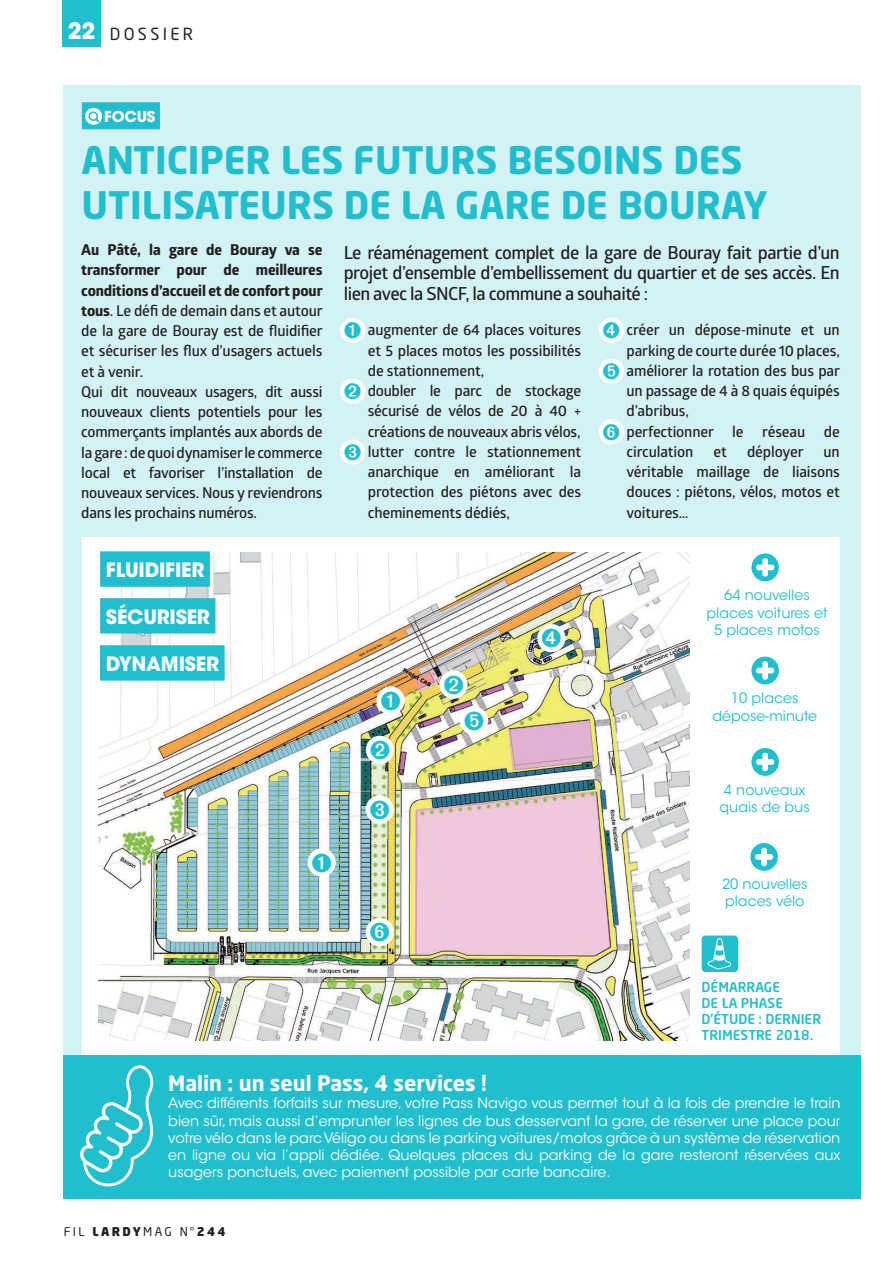
<style>
.page{position:relative;width:893px;height:1263px;background:#fff}
.page>*{position:absolute;margin:0;border:0;box-sizing:border-box;transform-origin:0 0}
.t1{font:700 37.5px/45px "Neo Sans Pro Grk";color:#21bece}
.t2{font:700 21px "Neo Sans Pro Grk";color:#fff}
.t3{font:700 19.65px "ITC Avant Garde Std";letter-spacing:-.01em;color:#fff}
.t4{font:600 18px/20.2px "Glober";letter-spacing:-.03em;color:#231f20;text-align:justify}
.t5{font:16.5px "Neo Sans Pro Grk";letter-spacing:.2em;color:#231f20}
.t6{font:600 15px/20.2px "Glober";letter-spacing:-.01em;color:#231f20}
.t7{font:700 15px/20.2px "Globerx";letter-spacing:-.01em;color:#231f20;text-align:justify}
.t8{font:700 15px "ITC Avant Garde Std";letter-spacing:-.01em;color:#fff}
.t9{font:14.25px/17.2px "ITC Avant Garde Std";color:#fff;text-align:justify}
.t10{font:14.25px/17.2px "ITC Avant Garde Std";color:#21bece;text-align:center}
.t11{font:500 13.5px/16.2px "Neo Sans Pro Grk";color:#21bece}
.t12{font:12px "Neo Sans Pro Grk";letter-spacing:.2em;color:#231f20}
.s1{font-family:"ITC Avant Garde Std";font-weight:700;font-size:22.5px;color:#fff}
.s2{color:#21bece}
.s3{font-family:"Globerx";font-weight:700}
.s4{font-weight:900}
</style>
<div class="page">
<div style="left:64px;top:85px;width:797px;height:970px;background:#d3f2f5"></div>
<div style="left:599px;top:318px;width:25px;height:25px;background:#fff;border-radius:50%"></div>
<div style="left:82px;top:537px;width:758px;height:520px;background:#fff"></div>
<div style="left:63px;top:0;width:38px;height:47px;background:#21bece"></div>
<div style="left:64px;top:1055px;width:797px;height:144px;background:#21bece"></div>
<svg style="left:80px;top:1065px;width:74px;height:121px"></svg>
<div style="left:82px;top:102px;width:78px;height:27px;background:#21bece"></div>
<svg style="left:85px;top:108px;width:17px;height:17px"></svg>
<svg style="left:88px;top:111px;width:11px;height:11px"></svg>
<svg style="left:340px;top:318px;width:25px;height:25px"></svg>
<svg style="left:340px;top:378px;width:25px;height:26px"></svg>
<svg style="left:340px;top:439px;width:25px;height:26px"></svg>
<svg style="left:598px;top:358px;width:26px;height:26px"></svg>
<svg style="left:598px;top:419px;width:26px;height:26px"></svg>
<svg style="left:750px;top:842px;width:28px;height:29px"></svg>
<div style="left:749px;top:842px;width:30px;height:30px;border:1px solid #fff;border-radius:50%"></div>
<svg style="left:755px;top:848px;width:18px;height:18px"></svg>
<svg style="left:751px;top:747px;width:29px;height:29px"></svg>
<div style="left:750px;top:747px;width:30px;height:30px;border:1px solid #fff;border-radius:50%"></div>
<svg style="left:756px;top:753px;width:18px;height:18px"></svg>
<img style="left:99px;top:552px;width:591px;height:489px">
<div style="left:460px;top:707px;width:28px;height:28px;background:#fff;border-radius:50%"></div>
<div style="left:366px;top:736px;width:28px;height:28px;background:#fff;border-radius:50%"></div>
<div style="left:366px;top:795px;width:28px;height:28px;background:#fff;border-radius:50%"></div>
<div style="left:308px;top:848px;width:28px;height:28px;background:#fff;border-radius:50%"></div>
<div style="left:537px;top:624px;width:28px;height:28px;background:#fff;border-radius:50%"></div>
<div style="left:439px;top:671px;width:29px;height:28px;background:#fff;border-radius:50%"></div>
<div style="left:376px;top:686px;width:29px;height:28px;background:#fff;border-radius:50%"></div>
<div style="left:366px;top:918px;width:28px;height:28px;background:#fff;border-radius:50%"></div>
<div style="left:100px;top:551px;width:110px;height:36px;background:#21bece"></div>
<div style="left:100px;top:598px;width:115px;height:35px;background:#21bece"></div>
<div style="left:100px;top:645px;width:125px;height:36px;background:#21bece"></div>
<svg style="left:751px;top:656px;width:29px;height:29px"></svg>
<div style="left:750px;top:655px;width:30px;height:31px;border:1px solid #fff;border-radius:50%"></div>
<svg style="left:756px;top:661px;width:18px;height:19px"></svg>
<div style="left:702px;top:935px;width:36px;height:37px;background:#21bece;border-radius:4px"></div>
<svg style="left:707px;top:938px;width:24px;height:31px"></svg>
<svg style="left:751px;top:553px;width:29px;height:29px"></svg>
<div style="left:750px;top:552px;width:30px;height:31px;border:1px solid #fff;border-radius:50%"></div>
<svg style="left:756px;top:558px;width:18px;height:19px"></svg>
<p class="t5" style="left:68px;top:23px;width:127px"><span class="s1">22</span> DOSSIER</p>
<p class="t8" style="left:104px;top:107px;width:53px">FOCUS</p>
<h1 class="t1" style="left:82px;top:136px;width:688px">ANTICIPER LES FUTURS BESOINS DES<br>UTILISATEURS DE LA GARE DE BOURAY</h1>
<p class="t4" style="left:344px;top:242px;width:498px">Le réaménagement complet de la gare de Bouray fait partie d’un projet d’ensemble d’embellissement du quartier et de ses accès. En lien avec la SNCF, la commune a souhaité :</p>
<p class="t6" style="left:344px;top:319px;width:239px"><span class="s2">➊</span> augmenter de 64 places voitures</p>
<p class="t6" style="left:368px;top:340px;width:215px">et 5 places motos les possibilités</p>
<p class="t6" style="left:368px;top:360px;width:118px">de stationnement,</p>
<p class="t6" style="left:344px;top:380px;width:239px"><span class="s2">➋</span> doubler le parc de stockage</p>
<p class="t6" style="left:368px;top:400px;width:215px">sécurisé de vélos de 20 à 40 +</p>
<p class="t6" style="left:368px;top:421px;width:214px">créations de nouveaux abris vélos,</p>
<p class="t6" style="left:344px;top:441px;width:239px"><span class="s2">➌</span> lutter contre le stationnement</p>
<p class="t6" style="left:368px;top:461px;width:215px">anarchique en améliorant la</p>
<p class="t6" style="left:368px;top:481px;width:215px">protection des piétons avec des</p>
<p class="t6" style="left:368px;top:502px;width:144px">cheminements dédiés,</p>
<p class="t7" style="left:81px;top:239px;width:243px">Au Pâté, la gare de Bouray va se transformer pour de meilleures conditions d’accueil et de confort pour</p>
<p class="t6" style="left:81px;top:300px;width:243px"><span class="s3">tous</span>. Le défi de demain dans et autour de la gare de Bouray est de fluidifier et sécuriser les flux d’usagers actuels et à venir.<br>Qui dit nouveaux usagers, dit aussi nouveaux clients potentiels pour les commerçants implantés aux abords de la gare : de quoi dynamiser le commerce local et favoriser l’installation de nouveaux services. Nous y reviendrons dans les prochains numéros.</p>
<p class="t6" style="left:602px;top:319px;width:239px"><span class="s2">➍</span> créer un dépose-minute et un</p>
<p class="t6" style="left:626px;top:340px;width:215px">parking de courte durée 10 places,</p>
<p class="t6" style="left:602px;top:360px;width:239px"><span class="s2">➎</span> améliorer la rotation des bus par</p>
<p class="t6" style="left:626px;top:380px;width:215px">un passage de 4 à 8 quais équipés</p>
<p class="t6" style="left:626px;top:400px;width:64px">d’abribus,</p>
<p class="t6" style="left:602px;top:421px;width:239px"><span class="s2">➏</span> perfectionner le réseau de</p>
<p class="t6" style="left:626px;top:441px;width:68px">circulation</p>
<p class="t6" style="left:714px;top:441px;width:15px">et</p>
<p class="t6" style="left:747px;top:441px;width:58px">déployer</p>
<p class="t6" style="left:626px;top:441px;width:215px;text-align:justify;text-indent:197px">un véritable maillage de liaisons douces : piétons, vélos, motos et voitures…</p>
<h3 class="t3" style="left:106px;top:557px;width:100px">FLUIDIFIER</h3>
<h3 class="t3" style="left:106px;top:604px;width:105px">SÉCURISER</h3>
<h3 class="t3" style="left:106px;top:651px;width:115px">DYNAMISER</h3>
<p class="t10" style="left:706px;top:587px;width:122px">64 nouvelles places voitures et<br>5 places motos</p>
<p class="t10" style="left:712px;top:690px;width:106px">10 places dépose-minute</p>
<p class="t10" style="left:720px;top:781px;width:92px">4 nouveaux quais de bus</p>
<p class="t10" style="left:722px;top:875px;width:87px;text-align:left">20 nouvelles places vélo</p>
<p class="t11" style="left:702px;top:978px;width:121px">DÉMARRAGE<br>DE LA PHASE<br>D’ÉTUDE : DERNIER<br>TRIMESTRE 2018.</p>
<h2 class="t2" style="left:168px;top:1070px;width:320px">Malin : un seul Pass, 4 services !</h2>
<p class="t9" style="left:168px;top:1095px;width:674px">Avec différents forfaits sur mesure, votre Pass Navigo vous permet tout à la fois de prendre le train bien sûr, mais aussi d’emprunter les lignes de bus desservant la gare, de réserver une place pour votre vélo dans le parc Véligo ou dans le parking voitures/motos grâce à un système de réservation en ligne ou via l’appli dédiée. Quelques places du parking de la gare resteront réservées aux usagers ponctuels, avec paiement possible par carte bancaire.</p>
<p class="t12" style="left:64px;top:1224px;width:163px">FIL <span class="s4">LARDY</span>MAG N°<span class="s4">244</span></p>
</div>
